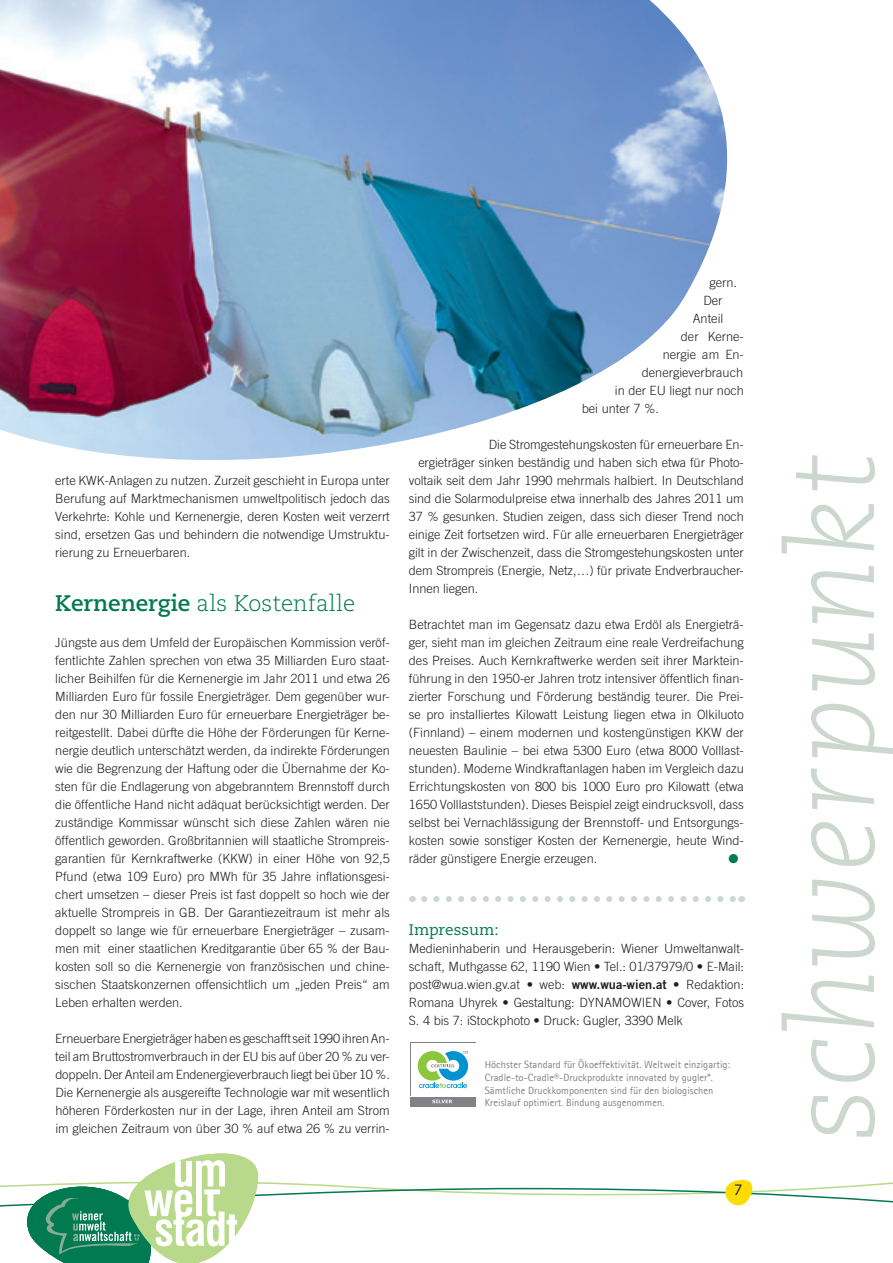
<style>
.page{position:relative;width:893px;height:1263px;background:#fff}
.page>*{position:absolute;margin:0;border:0;box-sizing:border-box;transform-origin:0 0}
.t1{font:italic 300 120px "Caecilia LT Std";letter-spacing:.005em;color:#cbd7cf}
.t2{font:300 22.5px "Caecilia LT Std";color:#017951}
.t3{font:15.3px "Caecilia LT Std";letter-spacing:.005em;color:#017951}
.t4{font:15px "Caecilia LT Std";color:#231f20}
.t5{font:300 12.75px/18px "Trade Gothic";letter-spacing:-.005em;color:#231f20;text-align:justify}
.t6{font:12.75px "Zapf Dingbats ITC";color:#017951}
.t7{font:10.5px/12.6px "Agfa Rotis Sans Serif";color:#808285}
.s1{font-weight:700}
.s2{font-family:"Trade Gothic Bold Two";font-weight:400}
</style>
<div class="page">
<img style="left:0;top:0;width:727px;height:460px">
<svg style="left:0;top:896px;width:893px;height:367px"></svg>
<p class="t5" style="left:55px;top:471px;width:336px">erte KWK-Anlagen zu nutzen. Zurzeit geschieht in Europa unter Berufung auf Marktmechanismen umweltpolitisch jedoch das Verkehrte: Kohle und Kernenergie, deren Kosten weit verzerrt sind, ersetzen Gas und behindern die notwendige Umstruktu&shy;rierung zu Erneuerbaren.</p>
<h2 class="t2" style="left:55px;top:590px;width:301px"><span class="s1">Kernenergie</span> als Kostenfalle</h2>
<p class="t5" style="left:55px;top:633px;width:336px">Jüngste aus dem Umfeld der Europäischen Kommission veröf&shy;fentlichte Zahlen sprechen von etwa 35 Milliarden Euro staat&shy;licher Beihilfen für die Kernenergie im Jahr 2011 und etwa 26<br>Milliarden Euro für fossile Energieträger. Dem gegenüber wur&shy;den nur 30 Milliarden Euro für erneuerbare Energieträger be&shy;reitgestellt. Dabei dürfte die Höhe der Förderungen für Kerne&shy;nergie deutlich unterschätzt werden, da indirekte Förderungen wie die Begrenzung der Haftung oder die Übernahme der Ko&shy;sten für die Endlagerung von abgebranntem Brennstoff durch die öffentliche Hand nicht adäquat berücksichtigt werden. Der zuständige Kommissar wünscht sich diese Zahlen wären nie öffentlich geworden. Großbritannien will staatliche Strompreis&shy;garantien für Kernkraftwerke (KKW) in einer Höhe von 92,5<br>Pfund (etwa 109 Euro) pro MWh für 35 Jahre inflationsgesi&shy;chert umsetzen – dieser Preis ist fast doppelt so hoch wie der aktuelle Strompreis in GB. Der Garantiezeitraum ist mehr als doppelt so lange wie für erneuerbare Energieträger – zusam&shy;men mit einer staatlichen Kreditgarantie über 65 % der Bau&shy;kosten soll so die Kernenergie von französischen und chine&shy;sischen Staatskonzernen offensichtlich um „jeden Preis“ am Leben erhalten werden.</p>
<p class="t5" style="left:55px;top:1029px;width:336px">Erneuerbare Energieträger haben es geschafft seit 1990 ihren An&shy;teil am Bruttostromverbrauch in der EU bis auf über 20 % zu ver&shy;doppeln. Der Anteil am Endenergieverbrauch liegt bei über 10 %.<br>Die Kernenergie als ausgereifte Technologie war mit wesentlich höheren Förderkosten nur in der Lage, ihren Anteil am Strom im gleichen Zeitraum von über 30 % auf etwa 26 % zu verrin-</p>
<p class="t5" style="left:709px;top:273px;width:29px">gern.</p>
<p class="t5" style="left:703px;top:291px;width:21px">Der</p>
<p class="t5" style="left:693px;top:309px;width:32px">Anteil</p>
<p class="t5" style="left:681px;top:327px;width:64px">der Kerne-</p>
<p class="t5" style="left:663px;top:345px;width:83px">nergie am En-</p>
<p class="t5" style="left:642px;top:363px;width:103px">denergieverbrauch</p>
<p class="t5" style="left:615px;top:381px;width:131px">in der EU liegt nur noch</p>
<p class="t5" style="left:582px;top:399px;width:79px">bei unter 7 %.</p>
<p class="t5" style="left:489px;top:435px;width:256px">Die Stromgestehungskosten für erneuerbare En-</p>
<p class="t5" style="left:418px;top:453px;width:327px">ergieträger sinken beständig und haben sich etwa für Photo-</p>
<p class="t5" style="left:409px;top:471px;width:336px">voltaik seit dem Jahr 1990 mehrmals halbiert. In Deutschland</p>
<p class="t5" style="left:409px;top:489px;width:336px">sind die Solarmodulpreise etwa innerhalb des Jahres 2011 um</p>
<p class="t5" style="left:409px;top:507px;width:336px">37 % gesunken. Studien zeigen, dass sich dieser Trend noch</p>
<p class="t5" style="left:409px;top:525px;width:336px">einige Zeit fortsetzen wird. Für alle erneuerbaren Energieträger</p>
<p class="t5" style="left:409px;top:543px;width:336px">gilt in der Zwischenzeit, dass die Stromgestehungskosten unter</p>
<p class="t5" style="left:409px;top:561px;width:335px">dem Strompreis (Energie, Netz,…) für private Endverbraucher-</p>
<p class="t5" style="left:409px;top:579px;width:71px">Innen liegen.</p>
<p class="t5" style="left:409px;top:615px;width:336px">Betrachtet man im Gegensatz dazu etwa Erdöl als Energieträ&shy;ger, sieht man im gleichen Zeitraum eine reale Verdreifachung des Preises. Auch Kernkraftwerke werden seit ihrer Marktein&shy;führung in den 1950-er Jahren trotz intensiver öffentlich finan&shy;zierter Forschung und Förderung beständig teurer. Die Prei&shy;se pro installiertes Kilowatt Leistung liegen etwa in Olkiluoto (Finnland) – einem modernen und kostengünstigen KKW der neuesten Baulinie – bei etwa 5300 Euro (etwa 8000 Volllast&shy;stunden). Moderne Windkraftanlagen haben im Vergleich dazu Errichtungskosten von 800 bis 1000 Euro pro Kilowatt (etwa 1650 Volllaststunden). Dieses Beispiel zeigt eindrucksvoll, dass selbst bei Vernachlässigung der Brennstoff- und Entsorgungs&shy;kosten sowie sonstiger Kosten der Kernenergie, heute Wind&shy;räder günstigere Energie erzeugen.</p>
<p class="t6" style="left:728px;top:852px;width:12px">●</p>
<p class="t3" style="left:409px;top:920px;width:91px">Impressum:</p>
<p class="t5" style="left:409px;top:939px;width:337px">Medieninhaberin und Herausgeberin: Wiener Umweltanwalt&shy;schaft, Muthgasse 62, 1190 Wien • Tel.: 01/37979/0 • E-Mail: post@wua.wien.gv.at • web: <span class="s2">www.wua-wien.at</span> • Redaktion:<br>Romana Uhyrek • Gestaltung: DYNAMOWIEN • Cover, Fotos S. 4 bis 7: iStockphoto • Druck: Gugler, 3390 Melk</p>
<p class="t7" style="left:485px;top:1058px;width:247px">Höchster Standard für Ökoeffektivität. Weltweit einzigartig:<br>Cradle-to-Cradle®-Druckprodukte innovated by gugler*.<br>Sämtliche Druckkomponenten sind für den biologischen Kreislauf optimiert. Bindung ausgenommen.</p>
<p class="t4" style="left:734px;top:1181px;width:10px">7</p>
<h1 class="t1" style="left:765px;top:1141px;width:689px;rotate:-90deg">schwerpunkt</h1>
</div>
